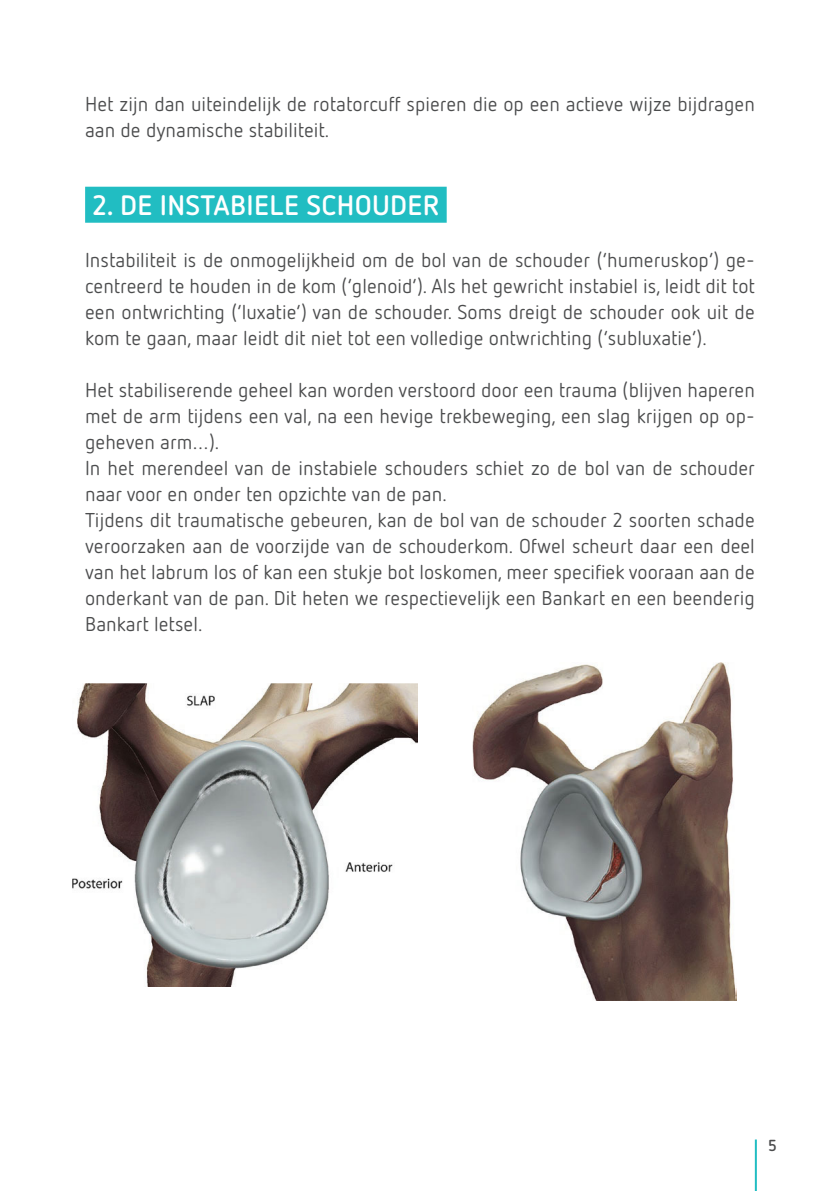
<style>
.page{position:relative;width:840px;height:1191px;background:#fff}
.page>*{position:absolute;margin:0;border:0;box-sizing:border-box;transform-origin:0 0}
.Titel{font:700 28px "Netto OT";letter-spacing:.01em;color:#fff}
.Bodytekst{font:20px/26px "Netto OT";color:#4b4c4d;text-align:justify}
.t1{font:700 16px "Netto OT";color:#4b4c4d}
</style>
<div class="page">
<hr style="left:754px;top:1139px;width:2px;height:52px;background:#21bdc2">
<div style="left:85px;top:187px;width:361px;height:36px;background:#21bdc2"></div>
<img style="left:72px;top:683px;width:345px;height:303px">
<img style="left:472px;top:662px;width:264px;height:338px">
<p class="Bodytekst" style="left:85px;top:91px;width:671px">Het zijn dan uiteindelijk de rotatorcuff spieren die op een actieve wijze bijdragen aan de dynamische stabiliteit.</p>
<p class="Titel" style="left:92px;top:188px;width:348px">2. DE INSTABIELE SCHOUDER</p>
<p class="Bodytekst" style="left:85px;top:247px;width:671px">Instabiliteit is de onmogelijkheid om de bol van de schouder (‘humeruskop’) ge&shy;centreerd te houden in de kom (‘glenoid’). Als het gewricht instabiel is, leidt dit tot een ontwrichting (‘luxatie’) van de schouder. Soms dreigt de schouder ook uit de kom te gaan, maar leidt dit niet tot een volledige ontwrichting (‘subluxatie’).</p>
<p class="Bodytekst" style="left:85px;top:377px;width:671px">Het stabiliserende geheel kan worden verstoord door een trauma (blijven haperen met de arm tijdens een val, na een hevige trekbeweging, een slag krijgen op op&shy;geheven arm…).</p>
<p class="Bodytekst" style="left:85px;top:455px;width:671px">In het merendeel van de instabiele schouders schiet zo de bol van de schouder naar voor en onder ten opzichte van de pan.</p>
<p class="Bodytekst" style="left:85px;top:507px;width:671px">Tijdens dit traumatische gebeuren, kan de bol van de schouder 2 soorten schade veroorzaken aan de voorzijde van de schouderkom. Ofwel scheurt daar een deel van het labrum los of kan een stukje bot loskomen, meer specifiek vooraan aan de onderkant van de pan. Dit heten we respectievelijk een Bankart en een beenderig Bankart letsel.</p>
<p class="t1" style="left:767px;top:1135px;width:10px">5</p>
</div>
